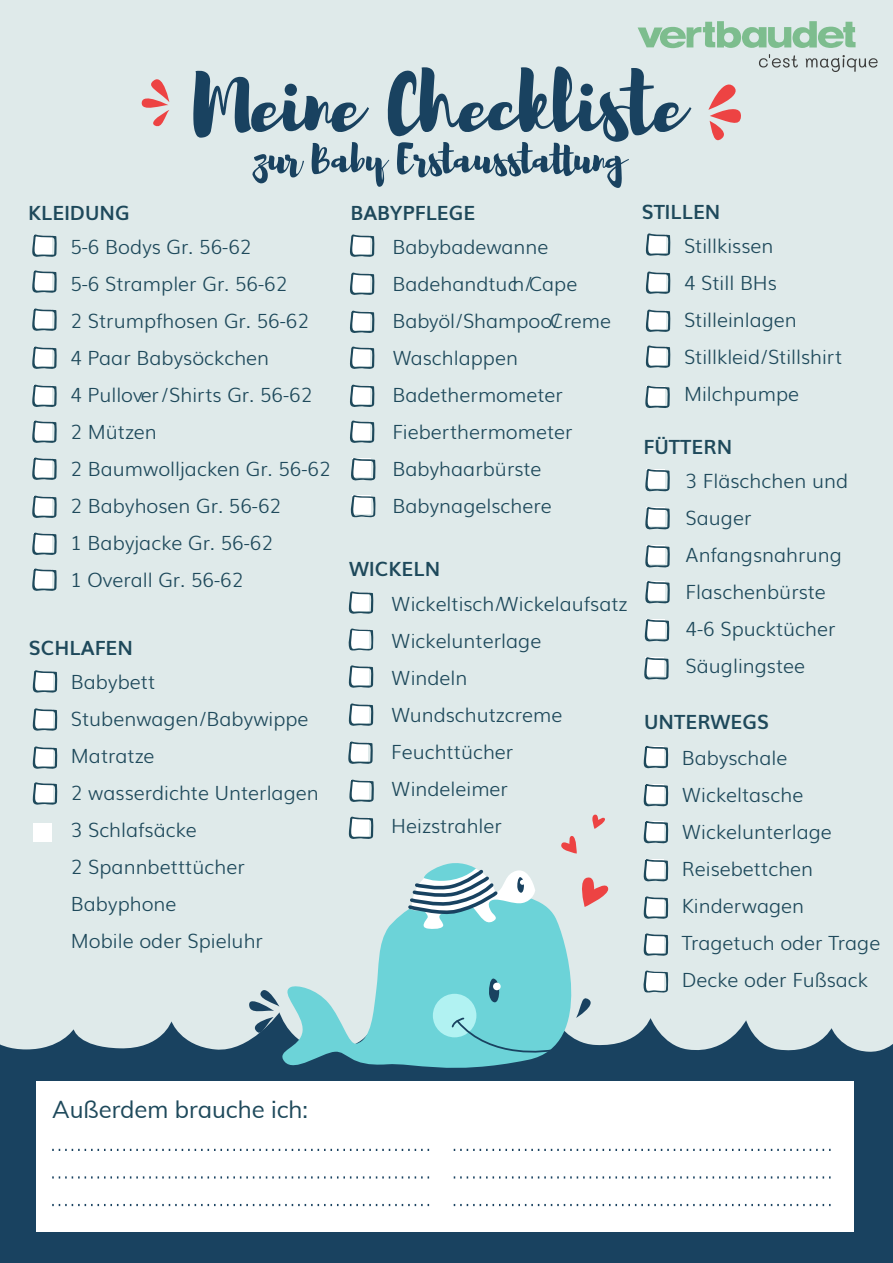
<style>
.page{position:relative;width:893px;height:1263px;background:#fff}
.page>*{position:absolute;margin:0;border:0;box-sizing:border-box;transform-origin:0 0}
.t1{font:81.6px "Brusher";color:#194260}
.t2{font:24px "Muli";color:#1e495b}
.t3{font:300 19.65px/37px "Muli";color:#1e495b}
.t4{font:700 19.65px "Muli";color:#1e495b}
</style>
<div class="page">
<div style="left:0;top:1px;width:893px;height:1262px;background:#dfeaea"></div>
<svg style="left:0;top:1018px;width:893px;height:245px;fill:#194260"></svg>
<svg style="left:32px;top:234px;width:25px;height:23px"></svg>
<svg style="left:32px;top:270px;width:25px;height:23px"></svg>
<svg style="left:32px;top:308px;width:25px;height:23px"></svg>
<svg style="left:32px;top:346px;width:25px;height:23px"></svg>
<svg style="left:32px;top:384px;width:25px;height:23px"></svg>
<svg style="left:32px;top:420px;width:25px;height:23px"></svg>
<svg style="left:32px;top:457px;width:25px;height:23px"></svg>
<svg style="left:32px;top:495px;width:25px;height:23px"></svg>
<svg style="left:32px;top:532px;width:25px;height:23px"></svg>
<svg style="left:32px;top:568px;width:25px;height:23px"></svg>
<div style="left:36px;top:1082px;width:818px;height:150px;background:#fff"></div>
<svg style="left:52px;top:1149px;width:378px;height:2px"></svg>
<svg style="left:52px;top:1176px;width:378px;height:2px"></svg>
<svg style="left:52px;top:1204px;width:378px;height:2px"></svg>
<svg style="left:454px;top:1149px;width:377px;height:2px"></svg>
<svg style="left:454px;top:1176px;width:377px;height:2px"></svg>
<svg style="left:454px;top:1204px;width:377px;height:2px"></svg>
<svg style="left:645px;top:233px;width:25px;height:23px"></svg>
<svg style="left:645px;top:271px;width:25px;height:23px"></svg>
<svg style="left:645px;top:309px;width:25px;height:23px"></svg>
<svg style="left:645px;top:345px;width:25px;height:23px"></svg>
<svg style="left:645px;top:385px;width:25px;height:23px"></svg>
<svg style="left:350px;top:234px;width:25px;height:23px"></svg>
<svg style="left:350px;top:272px;width:25px;height:23px"></svg>
<svg style="left:350px;top:310px;width:25px;height:23px"></svg>
<svg style="left:350px;top:346px;width:25px;height:23px"></svg>
<svg style="left:350px;top:384px;width:25px;height:23px"></svg>
<svg style="left:350px;top:420px;width:25px;height:23px"></svg>
<svg style="left:351px;top:458px;width:25px;height:23px"></svg>
<svg style="left:350px;top:495px;width:26px;height:23px"></svg>
<svg style="left:645px;top:469px;width:25px;height:23px"></svg>
<svg style="left:645px;top:507px;width:25px;height:23px"></svg>
<svg style="left:645px;top:545px;width:25px;height:23px"></svg>
<svg style="left:645px;top:581px;width:25px;height:23px"></svg>
<svg style="left:644px;top:619px;width:25px;height:23px"></svg>
<svg style="left:644px;top:657px;width:25px;height:23px"></svg>
<svg style="left:643px;top:746px;width:25px;height:23px"></svg>
<svg style="left:643px;top:784px;width:25px;height:23px"></svg>
<svg style="left:643px;top:821px;width:25px;height:23px"></svg>
<svg style="left:643px;top:859px;width:25px;height:23px"></svg>
<svg style="left:643px;top:896px;width:25px;height:23px"></svg>
<svg style="left:643px;top:933px;width:25px;height:23px"></svg>
<svg style="left:643px;top:970px;width:25px;height:23px"></svg>
<svg style="left:348px;top:591px;width:25px;height:23px"></svg>
<svg style="left:348px;top:816px;width:25px;height:23px"></svg>
<svg style="left:348px;top:665px;width:25px;height:23px"></svg>
<svg style="left:348px;top:703px;width:25px;height:23px"></svg>
<svg style="left:348px;top:741px;width:25px;height:23px"></svg>
<svg style="left:349px;top:779px;width:25px;height:23px"></svg>
<svg style="left:348px;top:628px;width:25px;height:23px"></svg>
<svg style="left:32px;top:670px;width:25px;height:23px"></svg>
<svg style="left:32px;top:708px;width:25px;height:23px"></svg>
<svg style="left:32px;top:746px;width:25px;height:23px"></svg>
<svg style="left:32px;top:782px;width:25px;height:23px"></svg>
<div style="left:34px;top:823px;width:18px;height:19px;background:#fff"></div>
<svg style="left:252px;top:142px;width:377px;height:46px"></svg>
<svg style="left:708px;top:84px;width:33px;height:57px"></svg>
<svg style="left:141px;top:79px;width:28px;height:48px"></svg>
<svg style="left:275px;top:900px;width:322px;height:176px;fill:#6cd3d8"></svg>
<div style="left:433px;top:994px;width:43px;height:43px;background:#b1f2f2;border-radius:50%"></div>
<svg style="left:450px;top:1017px;width:102px;height:44px;background:#6bcad0"></svg>
<svg style="left:489px;top:978px;width:12px;height:24px"></svg>
<div style="left:493px;top:982px;width:8px;height:8px;background:#fff;border-radius:50%"></div>
<svg style="left:406px;top:863px;width:129px;height:67px"></svg>
<svg style="left:576px;top:994px;width:21px;height:24px"></svg>
<svg style="left:249px;top:984px;width:30px;height:54px"></svg>
<svg style="left:576px;top:877px;width:33px;height:30px"></svg>
<svg style="left:561px;top:836px;width:16px;height:17px"></svg>
<svg style="left:592px;top:814px;width:13px;height:15px"></svg>
<svg style="left:638px;top:21px;width:217px;height:27px"></svg>
<svg style="left:759px;top:54px;width:119px;height:18px"></svg>
<h1 class="t1" style="left:193px;top:59px;width:494px">Meine Checkliste</h1>
<p class="t4" style="left:28px;top:197px;width:103px">KLEIDUNG</p>
<p class="t3" style="left:70px;top:227px;width:262px">5-6 Bodys Gr. 56-62<br>5-6 Strampler Gr. 56-62<br>2 Strumpfhosen Gr. 56-62<br>4 Paar Babysöckchen<br>4 Pullover/Shirts Gr. 56-62<br>2 Mützen<br>2 Baumwolljacken Gr. 56-62<br>2 Babyhosen Gr. 56-62<br>1 Babyjacke Gr. 56-62<br>1 Overall Gr. 56-62</p>
<p class="t4" style="left:29px;top:632px;width:106px">SCHLAFEN</p>
<p class="t3" style="left:71px;top:662px;width:249px">Babybett<br>Stubenwagen/Babywippe<br>Matratze<br>2 wasserdichte Unterlagen<br>3 Schlafsäcke<br>2 Spannbetttücher<br>Babyphone<br>Mobile oder Spieluhr</p>
<p class="t4" style="left:350px;top:197px;width:127px">BABYPFLEGE</p>
<p class="t3" style="left:392px;top:227px;width:220px">Babybadewanne<br>Badehandtuch/Cape<br>Babyöl/Shampoo/Creme<br>Waschlappen<br>Badethermometer<br>Fieberthermometer<br>Babyhaarbürste<br>Babynagelschere</p>
<p class="t4" style="left:349px;top:554px;width:93px">WICKELN</p>
<p class="t3" style="left:391px;top:583px;width:238px">Wickeltisch/Wickelaufsatz<br>Wickelunterlage<br>Windeln<br>Wundschutzcreme<br>Feuchttücher<br>Windeleimer<br>Heizstrahler</p>
<p class="t4" style="left:642px;top:196px;width:80px">STILLEN</p>
<p class="t3" style="left:684px;top:226px;width:160px">Stillkissen<br>4 Still BHs<br>Stilleinlagen<br>Stillkleid/Stillshirt<br>Milchpumpe</p>
<p class="t4" style="left:644px;top:431px;width:90px">FÜTTERN</p>
<p class="t3" style="left:686px;top:461px;width:164px">3 Fläschchen und<br>Sauger<br>Anfangsnahrung<br>Flaschenbürste<br>4-6 Spucktücher<br>Säuglingstee</p>
<p class="t4" style="left:644px;top:706px;width:126px">UNTERWEGS</p>
<p class="t3" style="left:682px;top:738px;width:200px">Babyschale<br>Wickeltasche<br>Wickelunterlage<br>Reisebettchen<br>Kinderwagen<br>Tragetuch oder Trage<br>Decke oder Fußsack</p>
<p class="t2" style="left:52px;top:1092px;width:257px">Außerdem brauche ich:</p>
</div>
